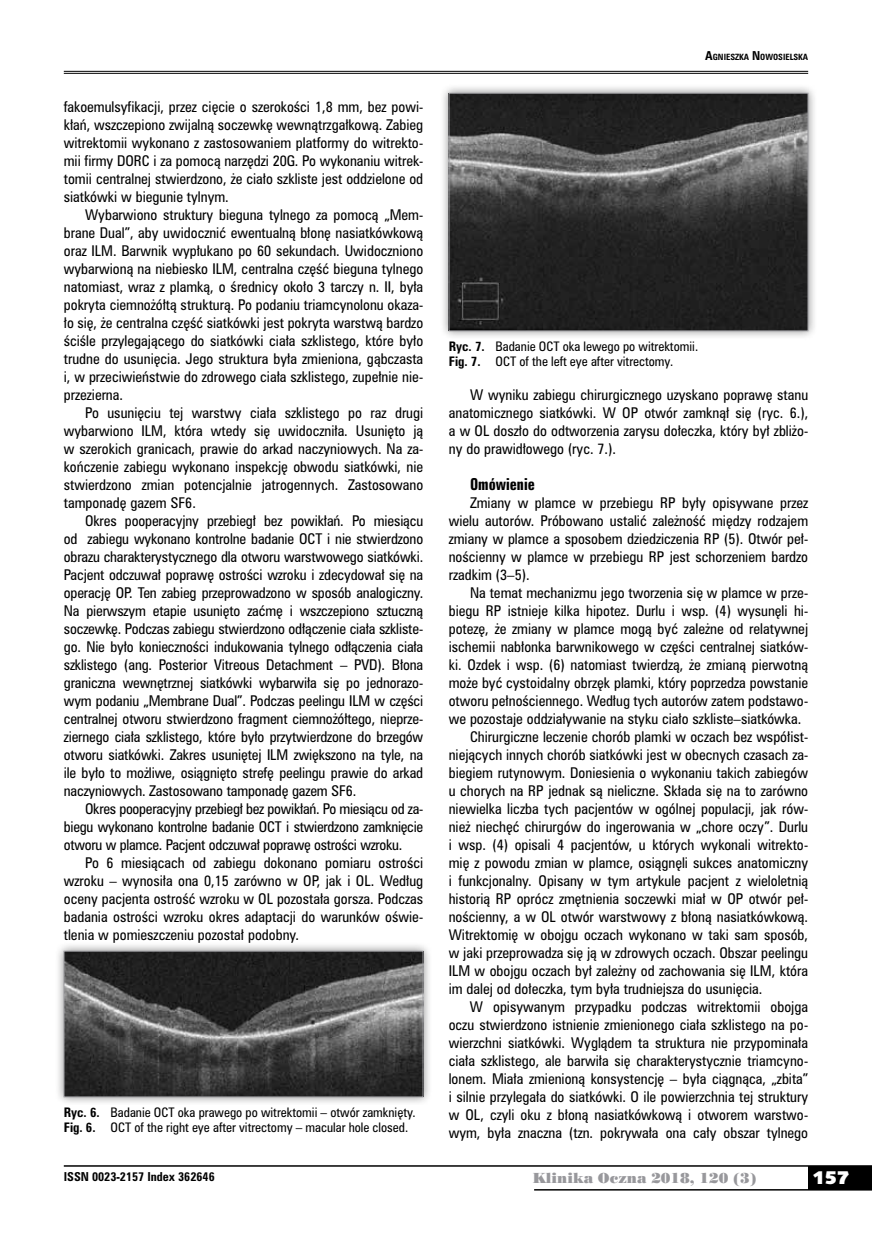
<style>
.page{position:relative;width:872px;height:1234px;background:#fff}
.page>*{position:absolute;margin:0;border:0;box-sizing:border-box;transform-origin:0 0}
.t1{font:18px "Humanst 531 U Blk PL";color:#fff}
.t2{font:15px "Zurich Bd X Cn PL";color:#000}
.t3{font:13.5px/18px "Zurich Cn PL";color:#000;text-align:justify}
.t4{font:13.5px "Poster Bodoni PL";color:#98989c}
.t5{font:12px/15px "Zurich Cn PL";color:#000}
.t6{font:700 11.25px "Zurich Cn PL";color:#000}
.t7{font:700 7.8px "Zurich Cn PL";color:#000}
.s1{font-weight:700}
.s2{font-size:11.25px}
</style>
<div class="page">
<div style="left:808px;top:1165px;width:64px;height:24px;background:#000"></div>
<hr style="left:64px;top:1164px;width:808px;height:2px;background:#000">
<hr style="left:534px;top:1188px;width:338px;height:2px;background:#000">
<hr style="left:64px;top:71px;width:744px;height:1px;background:#000">
<hr style="left:64px;top:73px;width:744px;height:1px;background:#000">
<div style="left:55px;top:941px;width:377px;height:164px;background:#000;opacity:.45"></div>
<img style="left:66px;top:952px;width:355px;height:142px">
<div style="left:64px;top:950px;width:359px;height:146px;border:1px solid #98989c"></div>
<div style="left:440px;top:84px;width:377px;height:256px;background:#000;opacity:.45"></div>
<img style="left:451px;top:95px;width:355px;height:234px">
<div style="left:449px;top:93px;width:359px;height:238px;border:1px solid #98989c"></div>
<p class="t3" style="left:64px;top:97px;width:361px">fakoemulsyfikacji, przez cięcie o szerokości 1,8 mm, bez powi&shy;kłań, wszczepiono zwijalną soczewkę wewnątrzgałkową. Zabieg witrektomii wykonano z zastosowaniem platformy do witrekto&shy;mii firmy DORC i za pomocą narzędzi 20G. Po wykonaniu witrek&shy;tomii centralnej stwierdzono, że ciało szkliste jest oddzielone od siatkówki w biegunie tylnym.</p>
<p class="t3" style="left:64px;top:205px;width:361px;text-indent:21px">Wybarwiono struktury bieguna tylnego za pomocą „Mem&shy;brane Dual”, aby uwidocznić ewentualną błonę nasiatkówkową oraz ILM. Barwnik wypłukano po 60 sekundach. Uwidoczniono wybarwioną na niebiesko ILM, centralna część bieguna tylnego natomiast, wraz z plamką, o średnicy około 3 tarczy n. II, była pokryta ciemnożółtą strukturą. Po podaniu triamcynolonu okaza&shy;ło się, że centralna część siatkówki jest pokryta warstwą bardzo ściśle przylegającego do siatkówki ciała szklistego, które było trudne do usunięcia. Jego struktura była zmieniona, gąbczasta i, w przeciwieństwie do zdrowego ciała szklistego, zupełnie nie&shy;przezierna.</p>
<p class="t3" style="left:64px;top:403px;width:361px;text-indent:21px">Po usunięciu tej warstwy ciała szklistego po raz drugi wybarwiono ILM, która wtedy się uwidoczniła. Usunięto ją w szerokich granicach, prawie do arkad naczyniowych. Na za&shy;kończenie zabiegu wykonano inspekcję obwodu siatkówki, nie stwierdzono zmian potencjalnie jatrogennych. Zastosowano tamponadę gazem SF6.</p>
<p class="t3" style="left:64px;top:511px;width:361px;text-indent:21px">Okres pooperacyjny przebiegł bez powikłań. Po miesiącu od zabiegu wykonano kontrolne badanie OCT i nie stwierdzono obrazu charakterystycznego dla otworu warstwowego siatkówki.<br>Pacjent odczuwał poprawę ostrości wzroku i zdecydował się na operację OP. Ten zabieg przeprowadzono w sposób analogiczny.<br>Na pierwszym etapie usunięto zaćmę i wszczepiono sztuczną soczewkę. Podczas zabiegu stwierdzono odłączenie ciała szkliste&shy;go. Nie było konieczności indukowania tylnego odłączenia ciała szklistego (ang. Posterior Vitreous Detachment – PVD). Błona graniczna wewnętrznej siatkówki wybarwiła się po jednorazo&shy;wym podaniu „Membrane Dual”. Podczas peelingu ILM w części centralnej otworu stwierdzono fragment ciemnożółtego, nieprze&shy;ziernego ciała szklistego, które było przytwierdzone do brzegów otworu siatkówki. Zakres usuniętej ILM zwiększono na tyle, na ile było to możliwe, osiągnięto strefę peelingu prawie do arkad naczyniowych. Zastosowano tamponadę gazem SF6.</p>
<p class="t3" style="left:64px;top:799px;width:361px;text-indent:21px">Okres pooperacyjny przebiegł bez powikłań. Po miesiącu od za&shy;biegu wykonano kontrolne badanie OCT i stwierdzono zamknięcie otworu w plamce. Pacjent odczuwał poprawę ostrości wzroku.</p>
<p class="t3" style="left:64px;top:853px;width:361px;text-indent:21px">Po 6 miesiącach od zabiegu dokonano pomiaru ostrości wzroku – wynosiła ona 0,15 zarówno w OP, jak i OL. Według oceny pacjenta ostrość wzroku w OL pozostała gorsza. Podczas badania ostrości wzroku okres adaptacji do warunków oświe&shy;tlenia w pomieszczeniu pozostał podobny.</p>
<p class="t5" style="left:64px;top:1104px;width:353px"><span class="s1">Ryc. 6.</span> Badanie OCT oka prawego po witrektomii – otwór zamknięty.<br><span class="s1">Fig. 6.</span> OCT of the right eye after vitrectomy – macular hole closed.</p>
<p class="t7" style="left:705px;top:52px;width:104px"><span class="s2">A</span>GNIESZKA <span class="s2">N</span> OWOSIELSKA</p>
<p class="t5" style="left:449px;top:338px;width:251px"><span class="s1">Ryc. 7.</span> Badanie OCT oka lewego po witrektomii.<br><span class="s1">Fig. 7.</span> OCT of the left eye after vitrectomy.</p>
<p class="t3" style="left:449px;top:385px;width:361px;text-indent:21px">W wyniku zabiegu chirurgicznego uzyskano poprawę stanu anatomicznego siatkówki. W OP otwór zamknął się (ryc. 6.), a w OL doszło do odtworzenia zarysu dołeczka, który był zbliżo&shy;ny do prawidłowego (ryc. 7.).</p>
<p class="t2" style="left:470px;top:474px;width:66px">Omówienie</p>
<p class="t3" style="left:449px;top:493px;width:361px;text-indent:21px">Zmiany w plamce w przebiegu RP były opisywane przez wielu autorów. Próbowano ustalić zależność między rodzajem zmiany w plamce a sposobem dziedziczenia RP (5). Otwór peł&shy;nościenny w plamce w przebiegu RP jest schorzeniem bardzo rzadkim (3–5).</p>
<p class="t3" style="left:470px;top:583px;width:340px">Na temat mechanizmu jego tworzenia się w plamce w prze-</p>
<p class="t3" style="left:449px;top:601px;width:361px">biegu RP istnieje kilka hipotez. Durlu i wsp. (4) wysunęli hi-</p>
<p class="t3" style="left:449px;top:619px;width:361px">potezę, że zmiany w plamce mogą być zależne od relatywnej</p>
<p class="t3" style="left:449px;top:637px;width:361px">ischemii nabłonka barwnikowego w części centralnej siatków-</p>
<p class="t3" style="left:449px;top:655px;width:361px">ki. Ozdek i wsp. (6) natomiast twierdzą, że zmianą pierwotną</p>
<p class="t3" style="left:449px;top:673px;width:361px">może być cystoidalny obrzęk plamki, który poprzedza powstanie</p>
<p class="t3" style="left:449px;top:691px;width:361px">otworu pełnościennego. Według tych autorów zatem podstawo-</p>
<p class="t3" style="left:449px;top:709px;width:354px">we pozostaje oddziaływanie na styku ciało szkliste–siatkówka.</p>
<p class="t3" style="left:470px;top:727px;width:340px">Chirurgiczne leczenie chorób plamki w oczach bez współist-</p>
<p class="t3" style="left:449px;top:745px;width:361px">niejących innych chorób siatkówki jest w obecnych czasach za-</p>
<p class="t3" style="left:449px;top:763px;width:361px">biegiem rutynowym. Doniesienia o wykonaniu takich zabiegów</p>
<p class="t3" style="left:449px;top:781px;width:361px">u chorych na RP jednak są nieliczne. Składa się na to zarówno</p>
<p class="t3" style="left:449px;top:799px;width:361px">niewielka liczba tych pacjentów w ogólnej populacji, jak rów-</p>
<p class="t3" style="left:449px;top:817px;width:361px">nież niechęć chirurgów do ingerowania w „chore oczy”. Durlu</p>
<p class="t3" style="left:449px;top:835px;width:361px">i wsp. (4) opisali 4 pacjentów, u których wykonali witrekto-</p>
<p class="t3" style="left:449px;top:853px;width:361px">mię z powodu zmian w plamce, osiągnęli sukces anatomiczny</p>
<p class="t3" style="left:449px;top:871px;width:361px">i funkcjonalny. Opisany w tym artykule pacjent z wieloletnią</p>
<p class="t3" style="left:449px;top:889px;width:361px">historią RP oprócz zmętnienia soczewki miał w OP otwór peł-</p>
<p class="t3" style="left:449px;top:907px;width:361px">nościenny, a w OL otwór warstwowy z błoną nasiatkówkową.</p>
<p class="t3" style="left:449px;top:925px;width:361px">Witrektomię w obojgu oczach wykonano w taki sam sposób,</p>
<p class="t3" style="left:449px;top:943px;width:361px">w jaki przeprowadza się ją w zdrowych oczach. Obszar peelingu</p>
<p class="t3" style="left:449px;top:961px;width:361px">ILM w obojgu oczach był zależny od zachowania się ILM, która</p>
<p class="t3" style="left:449px;top:979px;width:315px">im dalej od dołeczka, tym była trudniejsza do usunięcia.</p>
<p class="t3" style="left:470px;top:997px;width:340px">W opisywanym przypadku podczas witrektomii obojga</p>
<p class="t3" style="left:449px;top:1015px;width:361px">oczu stwierdzono istnienie zmienionego ciała szklistego na po-</p>
<p class="t3" style="left:449px;top:1033px;width:361px">wierzchni siatkówki. Wyglądem ta struktura nie przypominała</p>
<p class="t3" style="left:449px;top:1051px;width:361px">ciała szklistego, ale barwiła się charakterystycznie triamcyno-</p>
<p class="t3" style="left:449px;top:1069px;width:361px">lonem. Miała zmienioną konsystencję – była ciągnąca, „zbita”</p>
<p class="t3" style="left:449px;top:1087px;width:361px">i silnie przylegała do siatkówki. O ile powierzchnia tej struktury</p>
<p class="t3" style="left:449px;top:1105px;width:361px">w OL, czyli oku z błoną nasiatkówkową i otworem warstwo-</p>
<p class="t3" style="left:449px;top:1123px;width:361px">wym, była znaczna (tzn. pokrywała ona cały obszar tylnego</p>
<p class="t6" style="left:64px;top:1168px;width:152px">ISSN 0023-2157 Index 362646</p>
<p class="t4" style="left:532px;top:1168px;width:225px">Klinika Oczna 2018, 120 (3)</p>
<h1 class="t1" style="left:812px;top:1165px;width:38px">157</h1>
</div>
